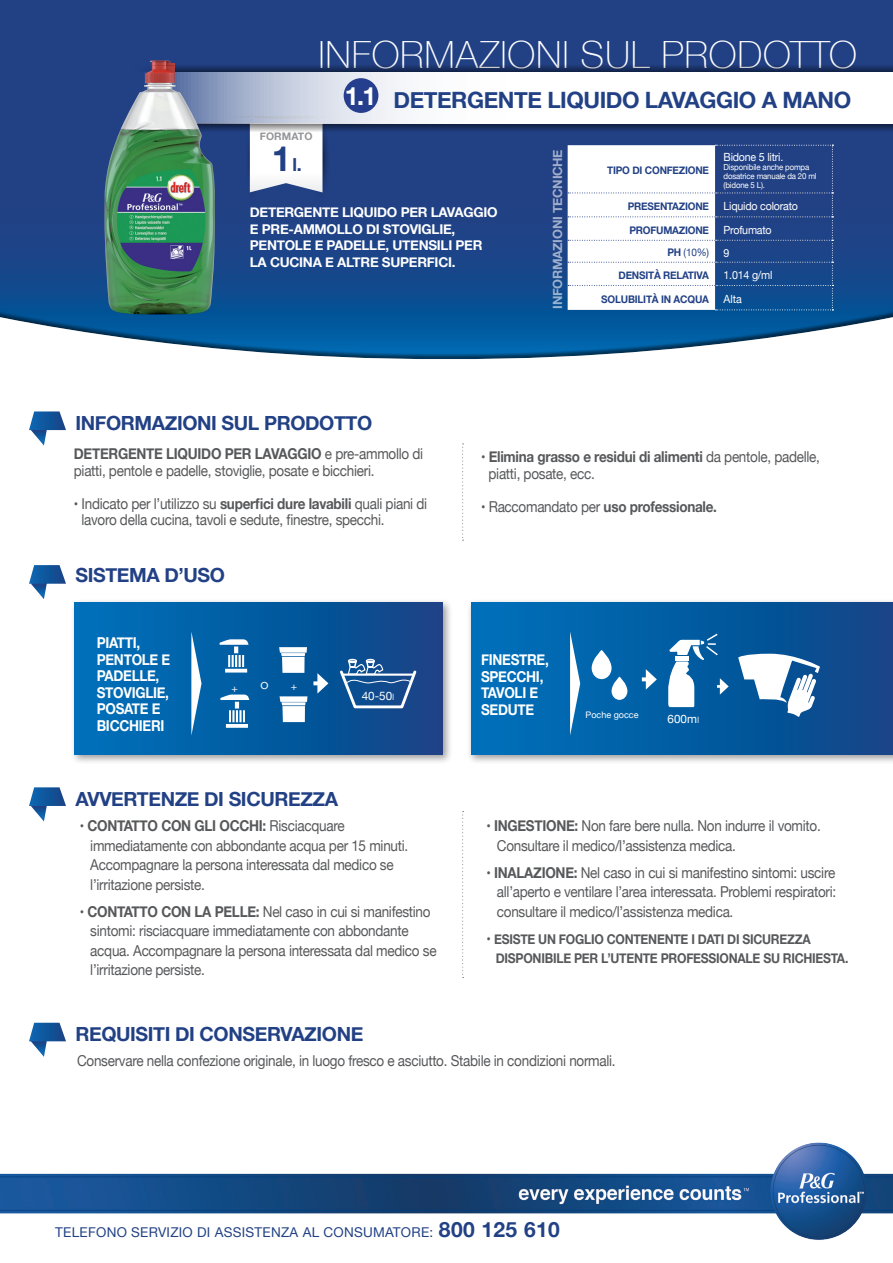
<style>
.page{position:relative;width:893px;height:1263px;background:#fff}
.page>*{position:absolute;margin:0;border:0;box-sizing:border-box;transform-origin:0 0}
.t1{font:100 37.5px "Helvetica Neue";letter-spacing:.02em;color:#fff}
.t2{font:700 25.05px "Helvetica Neue";color:#fff}
.t3{font:700 22.5px "Helvetica Neue";letter-spacing:-.02em;color:#224185}
.t4{font:700 19.5px "Helvetica Neue";letter-spacing:-.02em;color:#224185}
.t5{font:700 18px "Helvetica Neue";color:#224185}
.t6{font:15px/19.5px "Helvetica Neue";letter-spacing:-.02em;color:#57585a;scale:.9 1}
.t7{font:700 15px/16.5px "Helvetica Neue";letter-spacing:-.02em;color:#fff;scale:.9 1}
.t8{font:700 15px "Helvetica Neue";letter-spacing:-.02em;color:#57585a;scale:.9 1}
.t9{font:700 13.5px/16.5px "Helvetica Neue";letter-spacing:-.02em;color:#fff}
.t10{font:700 13.5px "Helvetica Neue";letter-spacing:-.02em;color:#57585a;scale:.9 1}
.t11{font:13.5px "Helvetica Neue";letter-spacing:.02em;color:#224185}
.t12{font:13.5px "Gotham";color:#fff}
.t13{font:700 12.75px "Helvetica Neue";letter-spacing:-.02em;color:#fff}
.t14{font:11.7px "Helvetica Neue";color:#fff}
.t15{font:11.25px "Helvetica Neue";letter-spacing:-.02em;color:#fff;scale:.95 1}
.t16{font:10.65px "Helvetica Neue";color:#fff}
.t17{font:700 10.5px "Helvetica Neue";letter-spacing:-.02em;color:#224185;scale:.95 1}
.t18{font:10.5px "Helvetica Neue";color:#224185;scale:.95 1}
.t19{font:700 10.35px "Helvetica Neue";letter-spacing:.015em;color:#939598}
.t20{font:9px "Helvetica Neue";color:#fff}
.t21{font:8.25px/9px "Helvetica Neue";letter-spacing:-.02em;color:#fff;scale:.95 1}
.s1{font-size:34.65px}
.s2{font-weight:700}
.s3{font-weight:700;font-size:18px}
.s4{font-family:"Gotham";font-size:8.55px}
.s5{font-size:18px}
.s6{font-weight:400}
.s7{font-weight:700;font-size:21px}
</style>
<div class="page">
<div style="left:0;top:0;width:893px;height:361px;background:#231f20;opacity:.6"></div>
<img style="left:245px;top:136px;width:14px;height:68px">
<img style="left:311px;top:136px;width:19px;height:68px">
<svg style="left:250px;top:136px;width:72px;height:56px"></svg>
<svg style="left:215px;top:123px;width:678px;height:13px;background:#3d5280"></svg>
<svg style="left:215px;top:60px;width:678px;height:12px;background:#1c366f"></svg>
<svg style="left:0;top:72px;width:893px;height:51px"></svg>
<img style="left:0;top:1142px;width:893px;height:98px">
<svg style="left:568px;top:145px;width:265px;height:165px"></svg>
<svg style="left:29px;top:411px;width:37px;height:35px"></svg>
<svg style="left:29px;top:565px;width:37px;height:34px"></svg>
<svg style="left:29px;top:787px;width:37px;height:34px"></svg>
<svg style="left:29px;top:1023px;width:37px;height:34px"></svg>
<svg style="left:462px;top:811px;width:2px;height:167px"></svg>
<svg style="left:462px;top:443px;width:2px;height:98px"></svg>
<div style="left:71px;top:598px;width:382px;height:167px;background:#231f20;opacity:.44"></div>
<div style="left:75px;top:602px;width:368px;height:153px;background:linear-gradient(to right,#0072bc,#134385)"></div>
<svg style="left:220px;top:639px;width:28px;height:33px"></svg>
<svg style="left:220px;top:694px;width:29px;height:34px"></svg>
<svg style="left:279px;top:647px;width:28px;height:9px"></svg>
<div style="left:282px;top:657px;width:23px;height:16px;background:#fff"></div>
<svg style="left:280px;top:696px;width:27px;height:9px"></svg>
<div style="left:282px;top:706px;width:23px;height:16px;background:#fff"></div>
<svg style="left:313px;top:673px;width:15px;height:21px"></svg>
<svg style="left:338px;top:659px;width:81px;height:51px;background:#32659e"></svg>
<hr style="left:341px;top:673px;width:73px;height:3px;background:#fff">
<svg style="left:191px;top:631px;width:11px;height:104px"></svg>
<div style="left:467px;top:598px;width:426px;height:167px;background:#231f20;opacity:.44"></div>
<div style="left:471px;top:602px;width:422px;height:153px;background:linear-gradient(to right,#0072bc,#0e4687)"></div>
<svg style="left:592px;top:650px;width:35px;height:50px"></svg>
<svg style="left:642px;top:669px;width:15px;height:21px"></svg>
<svg style="left:738px;top:654px;width:82px;height:63px"></svg>
<svg style="left:668px;top:632px;width:61px;height:75px"></svg>
<svg style="left:570px;top:631px;width:10px;height:104px"></svg>
<div style="left:344px;top:78px;width:34px;height:35px;background:#253f8e;border-radius:50%"></div>
<img style="left:104px;top:60px;width:111px;height:254px">
<h1 class="t1" style="left:318px;top:26px;width:540px">INFORMAZIONI SUL PRODOTTO</h1>
<p class="t19" style="left:260px;top:128px;width:54px">FORMATO</p>
<p class="t2" style="left:345px;top:76px;width:33px">1.1</p>
<p class="t3" style="left:394px;top:82px;width:459px">DETERGENTE LIQUIDO LAVAGGIO A MANO</p>
<p class="t5" style="left:272px;top:151px;width:32px"><span class="s1">1</span>l.</p>
<p class="t9" style="left:250px;top:204px;width:249px">DETERGENTE LIQUIDO PER LAVAGGIO<br>E PRE-AMMOLLO DI STOVIGLIE,<br>PENTOLE E PADELLE, UTENSILI PER</p>
<p class="t9" style="left:250px;top:254px;width:207px">LA CUCINA E ALTRE SUPERFICI.</p>
<p class="t4" style="left:75px;top:408px;width:298px">INFORMAZIONI SUL PRODOTTO</p>
<p class="t13" style="left:547px;top:309px;width:161px;rotate:-90deg">INFORMAZIONI TECNICHE</p>
<p class="t17" style="left:607px;top:162px;width:109px">TIPO DI CONFEZIONE</p>
<p class="t15" style="left:724px;top:149px;width:64px">Bidone 5 litri.</p>
<p class="t21" style="left:724px;top:163px;width:99px">Disponibile anche pompa dosatrice manuale da 20 ml (bidone 5 L).</p>
<p class="t17" style="left:628px;top:198px;width:87px">PRESENTAZIONE</p>
<p class="t15" style="left:724px;top:198px;width:80px">Liquido colorato</p>
<p class="t17" style="left:629px;top:222px;width:85px">PROFUMAZIONE</p>
<p class="t15" style="left:724px;top:222px;width:52px">Profumato</p>
<p class="t18" style="left:667px;top:245px;width:45px"><span class="s2">PH</span> (10%)</p>
<p class="t15" style="left:724px;top:244px;width:8px">9</p>
<p class="t17" style="left:618px;top:267px;width:97px">DENSITÀ RELATIVA</p>
<p class="t15" style="left:724px;top:267px;width:53px">1.014 g/ml</p>
<p class="t17" style="left:601px;top:291px;width:115px">SOLUBILITÀ IN ACQUA</p>
<p class="t15" style="left:724px;top:291px;width:21px">Alta</p>
<p class="t6" style="left:74px;top:446px;width:390px;line-height:16.5px"><span class="s2">DETERGENTE LIQUIDO PER LAVAGGIO</span> e pre-ammollo di piatti, pentole e padelle, stoviglie, posate e bicchieri.</p>
<p class="t6" style="left:81px;top:496px;width:386px;line-height:16.5px;text-indent:-8px"><span class="s3">·</span> Indicato per l’utilizzo su <span class="s2">superfici dure lavabili</span> quali piani di lavoro della cucina, tavoli e sedute, finestre, specchi.</p>
<p class="t4" style="left:75px;top:560px;width:151px">SISTEMA D’USO</p>
<p class="t7" style="left:97px;top:635px;width:83px">PIATTI,<br>PENTOLE E<br>PADELLE,<br>STOVIGLIE,<br>POSATE E<br>BICCHIERI</p>
<p class="t16" style="left:232px;top:681px;width:8px">+</p>
<p class="t12" style="left:260px;top:676px;width:10px">o</p>
<p class="t16" style="left:291px;top:678px;width:8px">+</p>
<p class="t14" style="left:362px;top:687px;width:34px">40-50<span class="s4">l</span></p>
<p class="t4" style="left:75px;top:783px;width:264px">AVVERTENZE DI SICUREZZA</p>
<p class="t6" style="left:90px;top:817px;width:355px;text-indent:-10px"><span class="s3">·</span> <span class="s2">CONTATTO CON GLI OCCHI:</span> Risciacquare immediatamente con abbondante acqua per 15 minuti.<br>Accompagnare la persona interessata dal medico se l’irritazione persiste.</p>
<p class="t6" style="left:90px;top:902px;width:386px;text-indent:-10px"><span class="s3">·</span> <span class="s2">CONTATTO CON LA PELLE:</span> Nel caso in cui si manifestino sintomi: risciacquare immediatamente con abbondante acqua. Accompagnare la persona interessata dal medico se l’irritazione persiste.</p>
<p class="t4" style="left:75px;top:1019px;width:289px">REQUISITI DI CONSERVAZIONE</p>
<p class="t6" style="left:488px;top:449px;width:370px;line-height:16.5px;text-indent:-8px"><span class="s3">·</span> <span class="s2">Elimina grasso e residui di alimenti</span> da pentole, padelle, piatti, posate, ecc.</p>
<p class="t8" style="left:481px;top:494px;width:264px"><span class="s5">·</span> <span class="s6">Raccomandato per</span> uso professionale.</p>
<p class="t7" style="left:481px;top:652px;width:77px">FINESTRE,<br>SPECCHI,<br>TAVOLI E<br>SEDUTE</p>
<p class="t20" style="left:585px;top:708px;width:55px">Poche gocce</p>
<p class="t14" style="left:668px;top:710px;width:33px">600m<span class="s4">l</span></p>
<p class="t6" style="left:497px;top:817px;width:361px;text-indent:-10px"><span class="s3">·</span> <span class="s2">INGESTIONE:</span> Non fare bere nulla. Non indurre il vomito.<br>Consultare il medico/l’assistenza medica.</p>
<p class="t6" style="left:497px;top:863px;width:378px;text-align:justify;text-indent:-10px"><span class="s3">·</span> <span class="s2">INALAZIONE:</span> Nel caso in cui si manifestino sintomi: uscire all’aperto e ventilare l’area interessata. Problemi respiratori: consultare il medico/l’assistenza medica.</p>
<p class="t10" style="left:486px;top:928px;width:362px"><span class="s5">·</span> ESISTE UN FOGLIO CONTENENTE I DATI DI SICUREZZA</p>
<p class="t10" style="left:496px;top:948px;width:393px">DISPONIBILE PER L’UTENTE PROFESSIONALE SU RICHIESTA.</p>
<p class="t6" style="left:77px;top:1051px;width:600px">Conservare nella confezione originale, in luogo fresco e asciutto. Stabile in condizioni normali.</p>
<p class="t11" style="left:55px;top:1222px;width:506px">TELEFONO SERVIZIO DI ASSISTENZA AL CONSUMATORE: <span class="s7">800 125 610</span></p>
</div>
